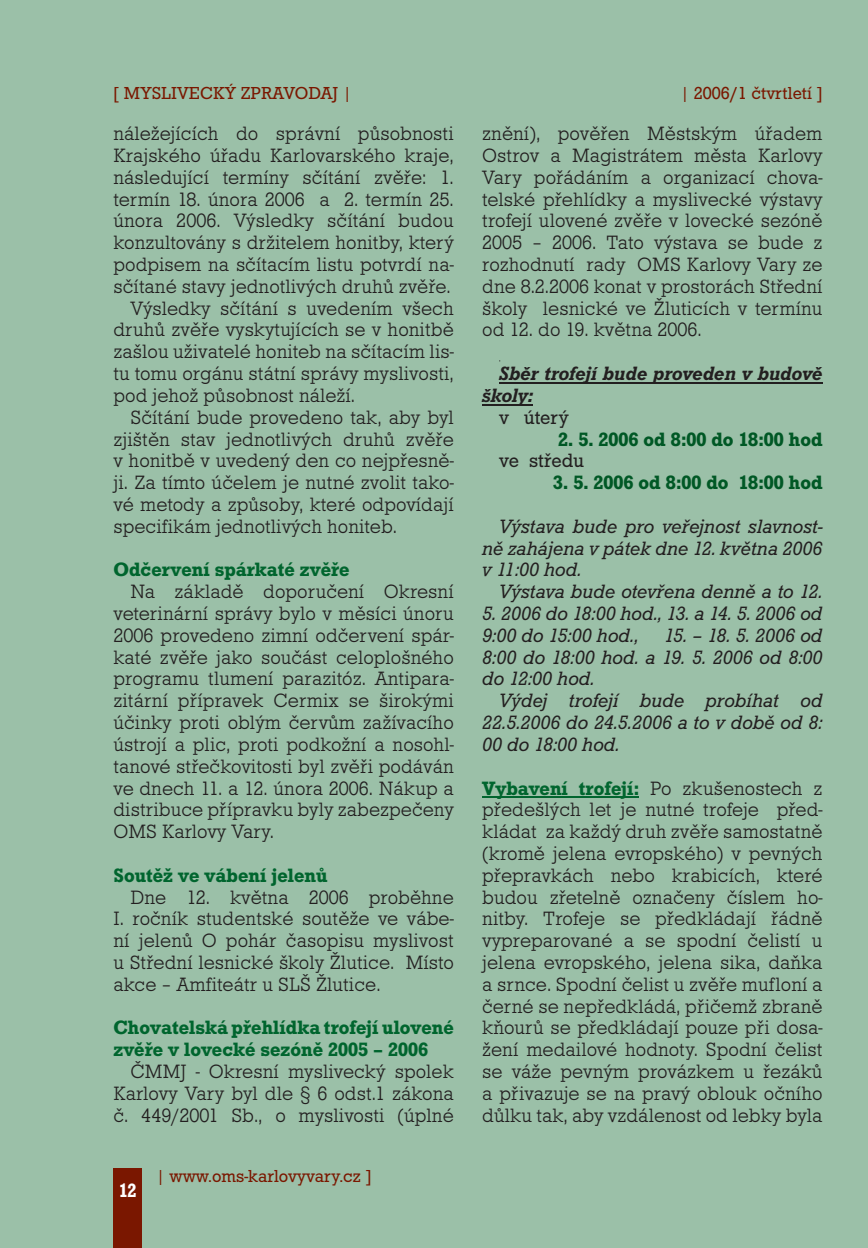
<style>
.page{position:relative;width:868px;height:1248px;background:#fff}
.page>*{position:absolute;margin:0;border:0;box-sizing:border-box;transform-origin:0 0}
.t1{font:20px/21.8px "Roctus TEE Ligh";color:#231f20;text-align:justify}
.t2{font:italic 20px/21.8px "Roctus TEE";color:#231f20;text-align:justify}
.t3{font:500 20px/21.8px "Roctus TEE";color:#00652e}
.t4{font:500 20px "Roctus TEE";color:#005825}
.t5{font:italic 500 20px/21.8px "Roctus TEE";color:#231f20}
.t6{font:20px "Roctus TEE";color:#231f20}
.t7{font:500 20px "Roctus TEE";color:#fff;scale:.9 1}
.t8{font:18px "Roctus TEE";color:#7a1700}
.s1{font-family:"Roctus TEE Ligh";font-weight:400;color:#231f20}
</style>
<div class="page">
<div style="left:1px;top:0;width:866px;height:1247px;background:#9bc0a8"></div>
<div style="left:113px;top:1168px;width:29px;height:79px;background:#7a1700"></div>
<hr style="left:499px;top:382px;width:323px;height:1px;background:#231f20">
<hr style="left:482px;top:404px;width:51px;height:1px;background:#231f20">
<hr style="left:482px;top:796px;width:157px;height:2px;background:#00652e">
<p class="t8" style="left:113px;top:87px;width:240px">[ MYSLIVECKÝ ZPRAVODAJ |</p>
<p class="t1" style="left:113px;top:124px;width:342px">náležejících do správní působnosti</p>
<p class="t1" style="left:113px;top:146px;width:342px">Krajského úřadu Karlovarského kraje,</p>
<p class="t1" style="left:113px;top:168px;width:342px">následující termíny sčítání zvěře: 1.</p>
<p class="t1" style="left:113px;top:190px;width:342px">termín 18. února 2006 a 2. termín 25.</p>
<p class="t1" style="left:113px;top:212px;width:342px">února 2006. Výsledky sčítání budou</p>
<p class="t1" style="left:113px;top:233px;width:342px">konzultovány s držitelem honitby, který</p>
<p class="t1" style="left:113px;top:255px;width:342px">podpisem na sčítacím listu potvrdí na-</p>
<p class="t1" style="left:113px;top:277px;width:339px">sčítané stavy jednotlivých druhů zvěře.</p>
<p class="t1" style="left:130px;top:299px;width:325px">Výsledky sčítání s uvedením všech</p>
<p class="t1" style="left:113px;top:321px;width:342px">druhů zvěře vyskytujících se v honitbě</p>
<p class="t1" style="left:113px;top:342px;width:342px">zašlou uživatelé honiteb na sčítacím lis-</p>
<p class="t1" style="left:113px;top:364px;width:342px">tu tomu orgánu státní správy myslivosti,</p>
<p class="t1" style="left:113px;top:386px;width:243px">pod jehož působnost náleží.</p>
<p class="t1" style="left:130px;top:408px;width:325px">Sčítání bude provedeno tak, aby byl</p>
<p class="t1" style="left:113px;top:430px;width:342px">zjištěn stav jednotlivých druhů zvěře</p>
<p class="t1" style="left:113px;top:451px;width:342px">v honitbě v uvedený den co nejpřesně-</p>
<p class="t1" style="left:113px;top:473px;width:342px">ji. Za tímto účelem je nutné zvolit tako-</p>
<p class="t1" style="left:113px;top:495px;width:342px">vé metody a způsoby, které odpovídají</p>
<p class="t1" style="left:113px;top:517px;width:285px">specifikám jednotlivých honiteb.</p>
<p class="t3" style="left:113px;top:560px;width:238px">Odčervení spárkaté zvěře</p>
<p class="t1" style="left:113px;top:582px;width:342px;text-indent:17px">Na základě doporučení Okresní veterinární správy bylo v měsíci únoru 2006 provedeno zimní odčervení spár&shy;katé zvěře jako součást celoplošného programu tlumení parazitóz. Antipara&shy;zitární přípravek Cermix se širokými účinky proti oblým červům zažívacího ústrojí a plic, proti podkožní a nosohl&shy;tanové střečkovitosti byl zvěři podáván ve dnech 11. a 12. února 2006. Nákup a distribuce přípravku byly zabezpečeny OMS Karlovy Vary.</p>
<p class="t3" style="left:113px;top:866px;width:215px">Soutěž ve vábení jelenů</p>
<p class="t1" style="left:113px;top:887px;width:342px;text-indent:17px">Dne 12. května 2006 proběhne I. ročník studentské soutěže ve vábe&shy;ní jelenů O pohár časopisu myslivost u Střední lesnické školy Žlutice. Místo akce – Amfiteátr u SLŠ Žlutice.</p>
<p class="t3" style="left:113px;top:1018px;width:342px">Chovatelská přehlídka trofejí ulovené zvěře v lovecké sezóně 2005 – 2006</p>
<p class="t1" style="left:113px;top:1062px;width:342px;text-indent:17px">ČMMJ - Okresní myslivecký spolek Karlovy Vary byl dle § 6 odst.1 zákona č. 449/2001 Sb., o myslivosti (úplné</p>
<p class="t7" style="left:119px;top:1183px;width:21px">12</p>
<p class="t8" style="left:156px;top:1170px;width:217px">| www.oms-karlovyvary.cz ]</p>
<p class="t8" style="left:680px;top:87px;width:144px">| 2006/1 čtvrtletí ]</p>
<p class="t1" style="left:482px;top:124px;width:342px">znění), pověřen Městským úřadem Ostrov a Magistrátem města Karlovy Vary pořádáním a organizací chova&shy;telské přehlídky a myslivecké výstavy trofejí ulovené zvěře v lovecké sezóně 2005 – 2006. Tato výstava se bude z rozhodnutí rady OMS Karlovy Vary ze dne 8.2.2006 konat v prostorách Střední školy lesnické ve Žluticích v termínu od 12. do 19. května 2006.</p>
<p class="t5" style="left:482px;top:364px;width:342px;text-indent:17px">Sběr trofejí bude proveden v budově školy:</p>
<p class="t6" style="left:499px;top:410px;width:71px">v úterý</p>
<p class="t4" style="left:558px;top:432px;width:266px">2. 5. 2006 od 8:00 do 18:00 hod</p>
<p class="t6" style="left:499px;top:454px;width:86px">ve středu</p>
<p class="t4" style="left:553px;top:476px;width:271px">3. 5. 2006 od 8:00 do 18:00 hod</p>
<p class="t2" style="left:482px;top:517px;width:342px;text-indent:17px">Výstava bude pro veřejnost slavnost&shy;ně zahájena v pátek dne 12. května 2006 v 11:00 hod.</p>
<p class="t2" style="left:499px;top:582px;width:325px">Výstava bude otevřena denně a to 12.</p>
<p class="t2" style="left:482px;top:604px;width:342px">5. 2006 do 18:00 hod., 13. a 14. 5. 2006 od<br>9:00 do 15:00 hod.,</p>
<p class="t2" style="left:482px;top:626px;width:342px;text-indent:182px">15. – 18. 5. 2006 od 8:00 do 18:00 hod. a 19. 5. 2006 od 8:00 do 12:00 hod.</p>
<p class="t2" style="left:482px;top:691px;width:342px;text-indent:17px">Výdej trofejí bude probíhat od 22.5.2006 do 24.5.2006 a to v době od 8:<br>00 do 18:00 hod.</p>
<p class="t3" style="left:482px;top:778px;width:342px">Vybavení trofejí: <span class="s1">Po zkušenostech z</span></p>
<p class="t1" style="left:482px;top:800px;width:342px">předešlých let je nutné trofeje před&shy;kládat za každý druh zvěře samostatně (kromě jelena evropského) v pevných přepravkách nebo krabicích, které budou zřetelně označeny číslem ho&shy;nitby. Trofeje se předkládají řádně vypreparované a se spodní čelistí u jelena evropského, jelena sika, daňka a srnce. Spodní čelist u zvěře mufloní a černé se nepředkládá, přičemž zbraně kňourů se předkládají pouze při dosa&shy;žení medailové hodnoty. Spodní čelist se váže pevným provázkem u řezáků a přivazuje se na pravý oblouk očního důlku tak, aby vzdálenost od lebky byla</p>
</div>
